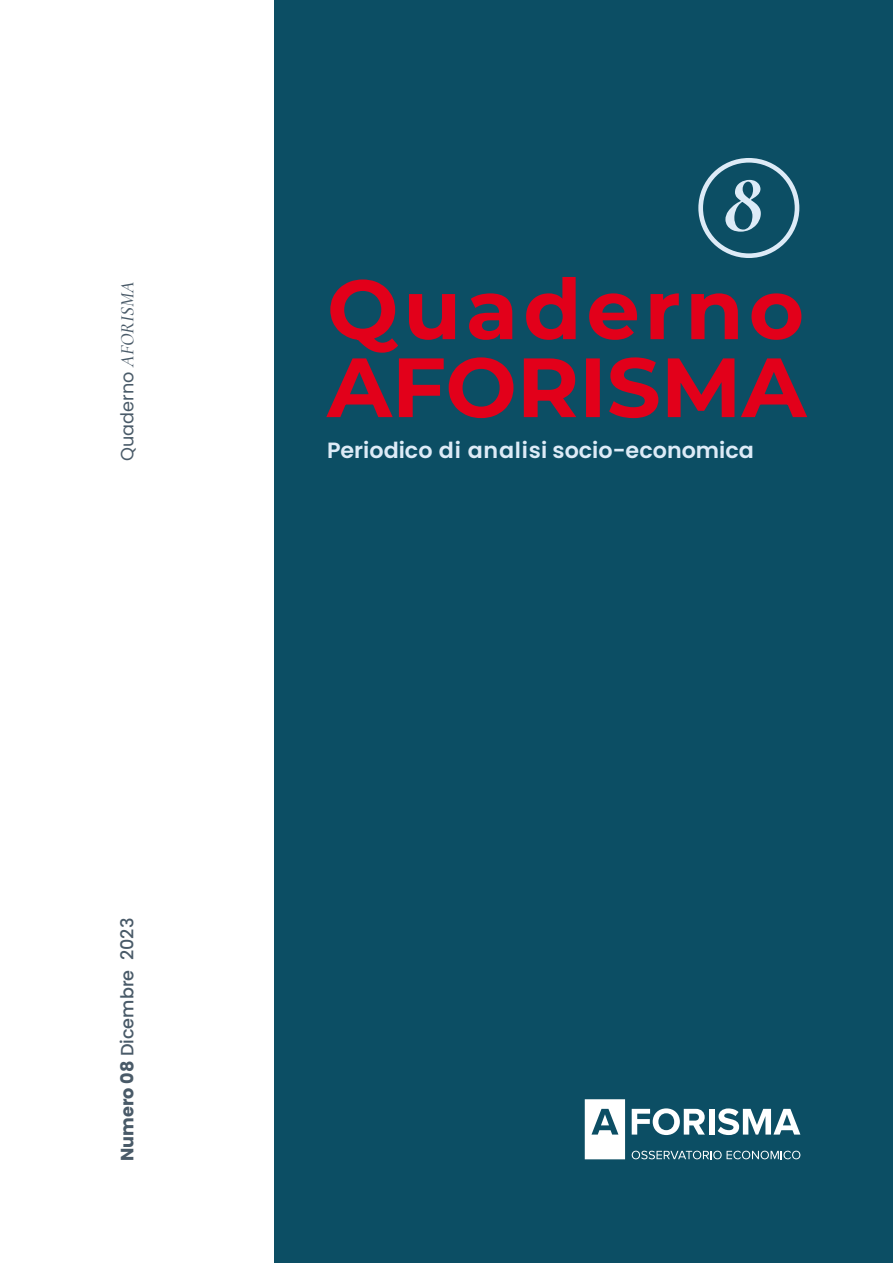
<style>
.page{position:relative;width:893px;height:1263px;background:#fff}
.page>*{position:absolute;margin:0;border:0;box-sizing:border-box;transform-origin:0 0}
.t1{font:italic 700 88.2px "Cormorant Garamond";color:#ddebf7}
.t2{font:600 22.05px "Poppins";color:#ddebf7}
.t3{font:500 17.85px "Poppins";color:#495a68}
.t4{font:17.85px "Poppins";color:#495a68}
.s1{font-family:"Cormorant Garamond";font-weight:500;font-style:italic;font-size:19.35px}
.s2{font-weight:700}
</style>
<div class="page">
<div style="left:274px;top:0;width:619px;height:1263px;background:#0c4e64"></div>
<svg style="left:326px;top:277px;width:481px;height:141px"></svg>
<div style="left:698px;top:158px;width:101px;height:100px;border:5px solid #ddebf7;border-radius:50%"></div>
<svg style="left:585px;top:1099px;width:40px;height:60px;background:#dbe5e8"></svg>
<svg style="left:632px;top:1108px;width:73px;height:27px"></svg>
<div style="left:709px;top:1109px;width:5px;height:25px;background:#fff"></div>
<svg style="left:718px;top:1108px;width:82px;height:27px"></svg>
<svg style="left:632px;top:1151px;width:168px;height:8px"></svg>
<p class="t4" style="left:117px;top:461px;width:182px;rotate:-90deg">Quaderno <span class="s1">AFORISMA</span></p>
<p class="t3" style="left:117px;top:1161px;width:244px;rotate:-90deg"><span class="s2">Numero 08</span> Dicembre 2023</p>
<h1 class="t1" style="left:724px;top:132px;width:41px">8</h1>
<p class="t2" style="left:327px;top:437px;width:428px">Periodico di analisi socio-economica</p>
</div>
